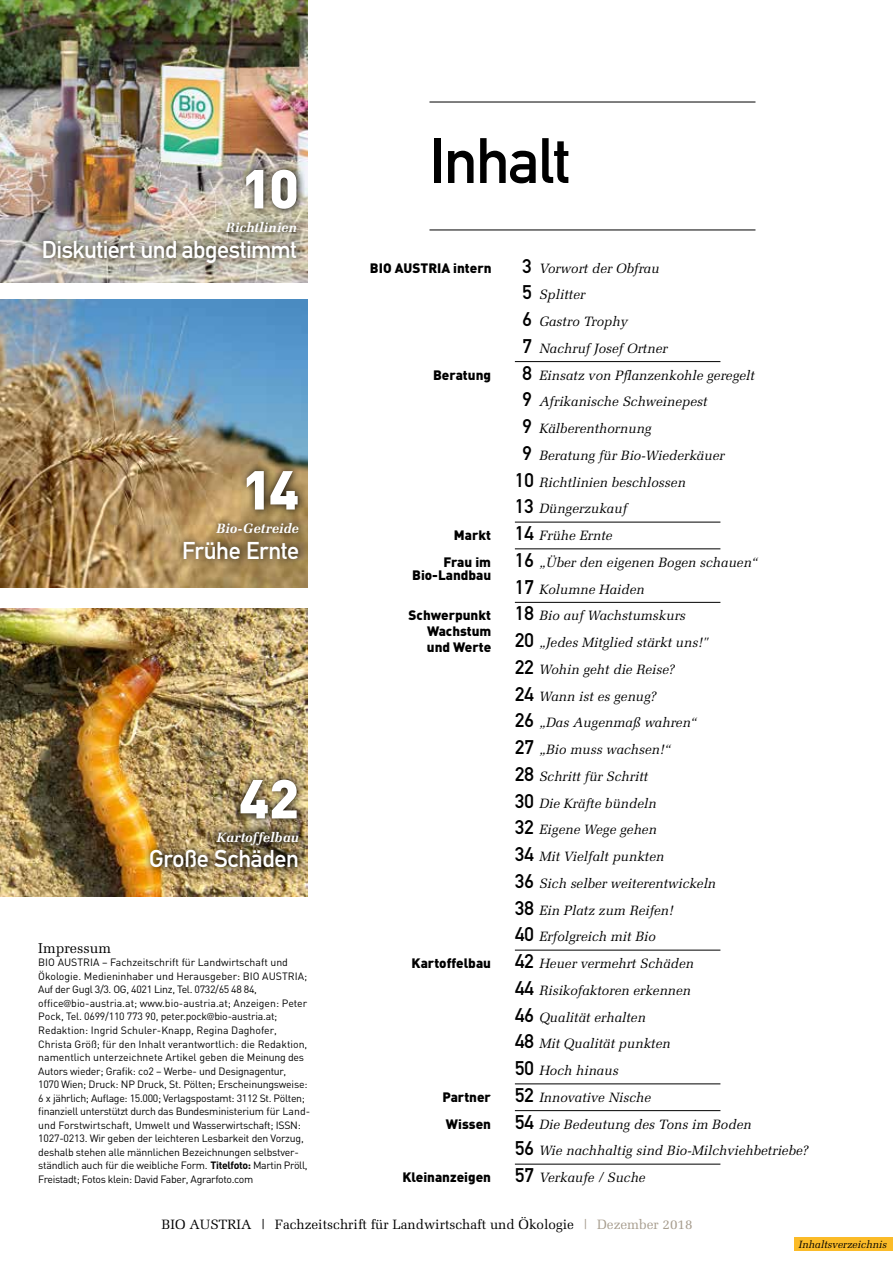
<style>
.page{position:relative;width:893px;height:1263px;background:#fff}
.page>*{position:absolute;margin:0;border:0;box-sizing:border-box;transform-origin:0 0}
.t1{font:63px "DIN Mittelschrift Std";letter-spacing:-.025em;color:#000}
.t2{font:900 54px "DIN";color:#fff}
.t3{font:24px "DIN Mittelschrift Std";letter-spacing:-.02em;color:#fff}
.t4{font:14.25px "Melior LT Std";color:#000}
.t5{font:italic 13.5px/26.7px "Melior LT Std";color:#000}
.t6{font:13.5px "Melior LT Std";color:#000}
.t7{font:900 13.5px/16.2px "DIN";color:#000}
.t8{font:italic 700 13.5px "Melior LT Std";letter-spacing:-.005em;color:#fff}
.t9{font:10.5px/13.5px "DIN";letter-spacing:-.02em;color:#000}
.t10{font:italic 10.5px "Melior LT Std";color:#000}
.s1{font-family:"Corporate S"}
.s2{font-weight:700}
.s3{font-family:"DIN Mittelschrift Std";font-style:normal;font-size:19.5px}
.s4{font-family:"DIN";font-weight:900;font-style:normal}
.s5{color:#a79d8e}
</style>
<div class="page">
<hr style="left:429px;top:102px;width:326px;height:1px;background:#000">
<hr style="left:429px;top:230px;width:326px;height:1px;background:#000">
<img style="left:0;top:0;width:308px;height:282px">
<img style="left:0;top:300px;width:308px;height:288px">
<img style="left:0;top:609px;width:308px;height:288px">
<svg style="left:239px;top:461px;width:69px;height:53px;background:#7f6b45"></svg>
<svg style="left:238px;top:160px;width:68px;height:53px;background:#8a857a"></svg>
<img style="left:233px;top:770px;width:74px;height:52px">
<svg style="left:176px;top:514px;width:132px;height:54px;background:#9b8051"></svg>
<img style="left:35px;top:213px;width:271px;height:58px">
<div style="left:142px;top:822px;width:166px;height:55px;background:#000;opacity:.77"></div>
<hr style="left:515px;top:361px;width:205px;height:1px;background:#000">
<hr style="left:515px;top:522px;width:205px;height:1px;background:#000">
<hr style="left:515px;top:549px;width:205px;height:1px;background:#000">
<hr style="left:515px;top:602px;width:205px;height:1px;background:#000">
<hr style="left:515px;top:950px;width:205px;height:1px;background:#000">
<hr style="left:515px;top:1083px;width:205px;height:1px;background:#000">
<hr style="left:515px;top:1110px;width:205px;height:1px;background:#000">
<hr style="left:515px;top:1164px;width:205px;height:1px;background:#000">
<div style="left:794px;top:1237px;width:99px;height:14px;background:#fbbb28"></div>
<h2 class="t2" style="left:241px;top:153px;width:59px">10</h2>
<p class="t8" style="left:226px;top:219px;width:73px">Richtlinien</p>
<h3 class="t3" style="left:42px;top:235px;width:257px">Diskutiert und abgestimmt</h3>
<h2 class="t2" style="left:242px;top:454px;width:59px">14</h2>
<p class="t8" style="left:216px;top:520px;width:84px">Bio-Getreide</p>
<h3 class="t3" style="left:182px;top:536px;width:118px">Frühe Ernte</h3>
<h2 class="t2" style="left:239px;top:763px;width:61px">42</h2>
<p class="t8" style="left:216px;top:829px;width:84px">Kartoffelbau</p>
<h3 class="t3" style="left:149px;top:845px;width:151px">Große Schäden</h3>
<h3 class="t4" style="left:38px;top:940px;width:74px">Impressum</h3>
<p class="t9" style="left:38px;top:956px;width:273px">BIO AUSTRIA – Fachzeitschrift für Landwirtschaft und Ökologie. Medieninhaber und Herausgeber: BIO AUSTRIA; Auf der Gugl 3/3. OG, 4021 Linz, Tel. 0732/65 48 84, office<span class="s1">@</span>bio-austria.at; www.bio-austria.at; Anzeigen: Peter Pock, Tel. 0699/110 773 90, peter.pock<span class="s1">@</span>bio-austria.at; Redaktion: Ingrid Schuler-Knapp, Regina Daghofer, Christa Größ; für den Inhalt verantwortlich: die Redaktion, namentlich unterzeichnete Artikel geben die Meinung des Autors wieder; Grafik: co2 – Werbe- und Designagentur,<br>1070 Wien; Druck: NP Druck, St. Pölten; Erscheinungsweise:<br>6 x jährlich; Auflage: 15.000; Verlagspostamt: 3112 St. Pölten; finanziell unterstützt durch das Bundesministerium für Land&shy;und Forstwirtschaft, Umwelt und Wasserwirtschaft; ISSN:<br>1027-0213. Wir geben der leichteren Lesbarkeit den Vorzug, deshalb stehen alle männlichen Bezeichnungen selbstver&shy;ständlich auch für die weibliche Form. <span class="s2">Titelfoto:</span> Martin Pröll, Freistadt; Fotos klein: David Faber, Agrarfoto.com</p>
<h1 class="t1" style="left:429px;top:124px;width:142px">Inhalt</h1>
<p class="t7" style="left:370px;top:260px;width:123px">BIO AUSTRIA intern</p>
<p class="t5" style="left:523px;top:255px;width:146px"><span class="s3">3</span> Vorwort der Obfrau<br><span class="s3">5</span> Splitter<br><span class="s3">6</span> Gastro Trophy<br><span class="s3">7</span> Nachruf Josef Ortner</p>
<p class="t7" style="left:433px;top:366px;width:59px">Beratung</p>
<p class="t5" style="left:523px;top:362px;width:234px"><span class="s3">8</span> Einsatz von Pflanzenkohle geregelt</p>
<p class="t5" style="left:523px;top:388px;width:186px"><span class="s3">9</span> Afrikanische Schweinepest</p>
<p class="t5" style="left:523px;top:415px;width:130px"><span class="s3">9</span> Kälberenthornung</p>
<p class="t5" style="left:523px;top:442px;width:203px"><span class="s3">9</span> Beratung für Bio-Wiederkäuer</p>
<p class="t5" style="left:515px;top:469px;width:172px"><span class="s3">10</span> Richtlinien beschlossen</p>
<p class="t5" style="left:515px;top:495px;width:113px"><span class="s3">13</span> Düngerzukauf</p>
<p class="t5" style="left:454px;top:522px;width:160px"><span class="s4">Markt</span> <span class="s3">14</span> Frühe Ernte</p>
<p class="t5" style="left:443px;top:549px;width:316px"><span class="s4">Frau im</span> <span class="s3">16</span> „Über den eigenen Bogen schauen“</p>
<p class="t5" style="left:515px;top:576px;width:131px"><span class="s3">17</span> Kolumne Haiden</p>
<p class="t5" style="left:409px;top:602px;width:278px"><span class="s4">Schwerpunkt</span> <span class="s3">18</span> Bio auf Wachstumskurs</p>
<p class="t5" style="left:515px;top:629px;width:196px"><span class="s3">20</span> „Jedes Mitglied stärkt uns!"</p>
<p class="t5" style="left:515px;top:656px;width:161px"><span class="s3">22</span> Wohin geht die Reise?</p>
<p class="t5" style="left:515px;top:683px;width:143px"><span class="s3">24</span> Wann ist es genug?</p>
<p class="t5" style="left:515px;top:709px;width:184px"><span class="s3">26</span> „Das Augenmaß wahren“</p>
<p class="t5" style="left:515px;top:736px;width:157px"><span class="s3">27</span> „Bio muss wachsen!“</p>
<p class="t5" style="left:515px;top:763px;width:134px"><span class="s3">28</span> Schritt für Schritt</p>
<p class="t5" style="left:515px;top:790px;width:143px"><span class="s3">30</span> Die Kräfte bündeln</p>
<p class="t5" style="left:515px;top:816px;width:143px"><span class="s3">32</span> Eigene Wege gehen</p>
<p class="t5" style="left:515px;top:843px;width:151px"><span class="s3">34</span> Mit Vielfalt punkten</p>
<p class="t5" style="left:515px;top:870px;width:202px"><span class="s3">36</span> Sich selber weiterentwickeln</p>
<p class="t5" style="left:515px;top:897px;width:160px"><span class="s3">38</span> Ein Platz zum Reifen!</p>
<p class="t5" style="left:515px;top:923px;width:142px"><span class="s3">40</span> Erfolgreich mit Bio</p>
<p class="t5" style="left:412px;top:950px;width:284px"><span class="s4">Kartoffelbau</span> <span class="s3">42</span> Heuer vermehrt Schäden</p>
<p class="t5" style="left:515px;top:977px;width:177px"><span class="s3">44</span> Risikofaktoren erkennen</p>
<p class="t5" style="left:515px;top:1004px;width:132px"><span class="s3">46</span> Qualität erhalten</p>
<p class="t5" style="left:515px;top:1030px;width:157px"><span class="s3">48</span> Mit Qualität punkten</p>
<p class="t5" style="left:515px;top:1057px;width:105px"><span class="s3">50</span> Hoch hinaus</p>
<p class="t5" style="left:442px;top:1084px;width:210px"><span class="s4">Partner</span> <span class="s3">52</span> Innovative Nische</p>
<p class="t5" style="left:446px;top:1111px;width:307px"><span class="s4">Wissen</span> <span class="s3">54</span> Die Bedeutung des Tons im Boden</p>
<p class="t5" style="left:515px;top:1137px;width:295px"><span class="s3">56</span> Wie nachhaltig sind Bio-Milchviehbetriebe?</p>
<p class="t5" style="left:402px;top:1164px;width:244px"><span class="s4">Kleinanzeigen</span> <span class="s3">57</span> Verkaufe / Suche</p>
<p class="t7" style="left:412px;top:566px;width:81px">Bio-Landbau</p>
<p class="t7" style="left:427px;top:622px;width:66px">Wachstum und Werte</p>
<p class="t6" style="left:162px;top:1216px;width:532px">BIO AUSTRIA | Fachzeitschrift für Landwirtschaft und Ökologie <span class="s5">| Dezember 2018</span></p>
<p class="t10" style="left:799px;top:1238px;width:90px">Inhaltsverzeichnis</p>
</div>
